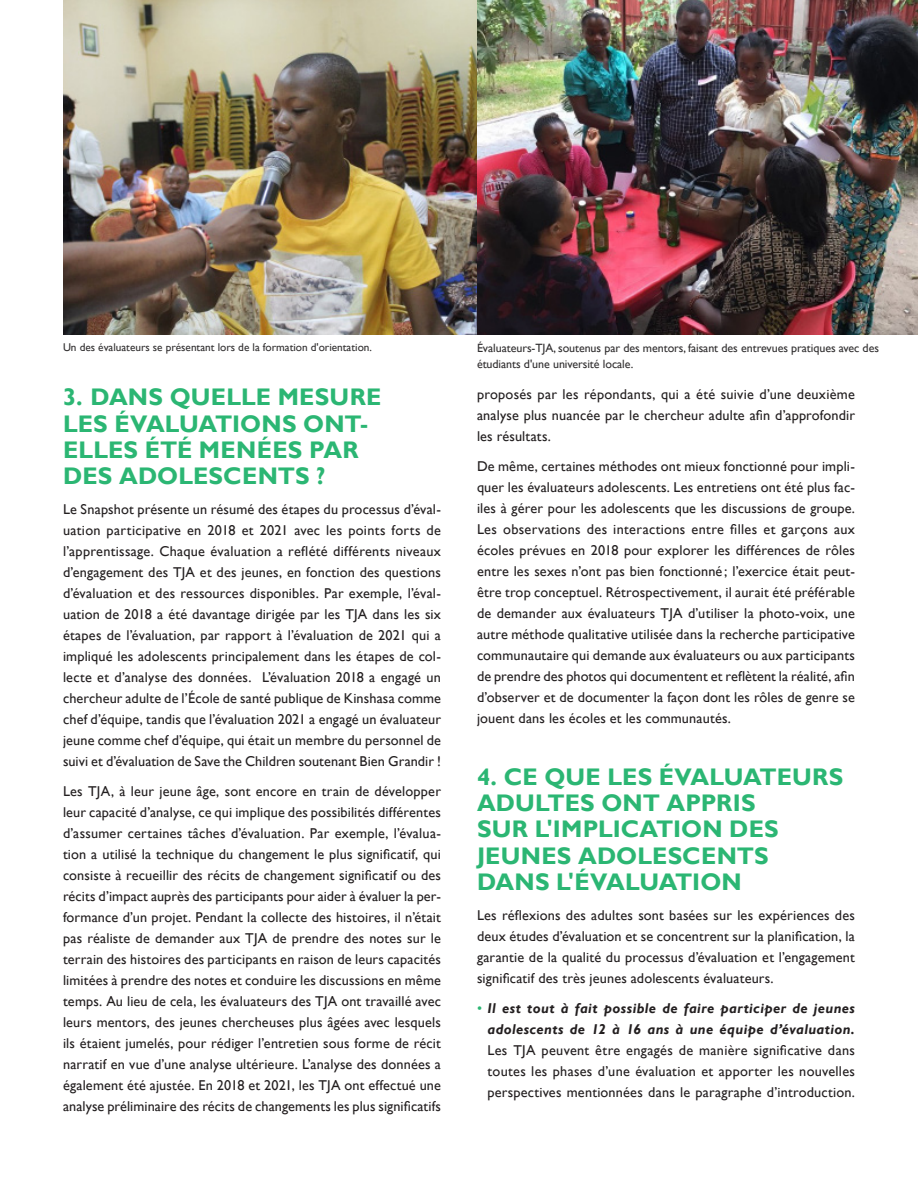
<style>
.page{position:relative;width:918px;height:1188px;background:#fff}
.page>*{position:absolute;margin:0;border:0;box-sizing:border-box;transform-origin:0 0}
.t1{font:700 24px/26.2px "Gill Sans";letter-spacing:.005em;color:#2bb673}
.Body{font:14.25px/21px "Gill Sans";letter-spacing:.01em;color:#231f20;text-align:justify}
.Captions{font:12px/16.5px "Gill Sans";letter-spacing:-.005em;color:#312f30}
.Captions-2{font:11.25px "Gill Sans";color:#312f30}
.s1{color:#2bb673}
.s2{font-weight:700;font-style:italic}
</style>
<div class="page">
<img style="left:63px;top:0;width:855px;height:335px">
<p class="Captions-2" style="left:63px;top:341px;width:310px">Un des évaluateurs se présentant lors de la formation d'orientation.</p>
<p class="Captions" style="left:477px;top:340px;width:404px">Évaluateurs-TJA, soutenus par des mentors, faisant des entrevues pratiques avec des étudiants d'une université locale.</p>
<h1 class="t1" style="left:63px;top:385px;width:320px">3. DANS QUELLE MESURE<br>LES ÉVALUATIONS ONT-<br>ELLES ÉTÉ MENÉES PAR<br>DES ADOLESCENTS ?</h1>
<p class="Body" style="left:63px;top:499px;width:380px">Le Snapshot présente un résumé des étapes du processus d’éval&shy;uation participative en 2018 et 2021 avec les points forts de l’apprentissage. Chaque évaluation a reflété différents niveaux d’engagement des TJA et des jeunes, en fonction des questions d’évaluation et des ressources disponibles. Par exemple, l’éval&shy;uation de 2018 a été davantage dirigée par les TJA dans les six étapes de l’évaluation, par rapport à l’évaluation de 2021 qui a impliqué les adolescents principalement dans les étapes de col&shy;lecte et d’analyse des données. L’évaluation 2018 a engagé un chercheur adulte de l’École de santé publique de Kinshasa comme chef d’équipe, tandis que l’évaluation 2021 a engagé un évaluateur jeune comme chef d’équipe, qui était un membre du personnel de suivi et d’évaluation de Save the Children soutenant Bien Grandir !</p>
<p class="Body" style="left:63px;top:781px;width:380px">Les TJA, à leur jeune âge, sont encore en train de développer leur capacité d’analyse, ce qui implique des possibilités différentes d’assumer certaines tâches d’évaluation. Par exemple, l’évalua&shy;tion a utilisé la technique du changement le plus significatif, qui consiste à recueillir des récits de changement significatif ou des récits d’impact auprès des participants pour aider à évaluer la per&shy;formance d’un projet. Pendant la collecte des histoires, il n’était pas réaliste de demander aux TJA de prendre des notes sur le terrain des histoires des participants en raison de leurs capacités limitées à prendre des notes et conduire les discussions en même temps. Au lieu de cela, les évaluateurs des TJA ont travaillé avec leurs mentors, des jeunes chercheuses plus âgées avec lesquels ils étaient jumelés, pour rédiger l’entretien sous forme de récit narratif en vue d’une analyse ultérieure. L’analyse des données a également été ajustée. En 2018 et 2021, les TJA ont effectué une analyse préliminaire des récits de changements les plus significatifs</p>
<p class="Body" style="left:477px;top:384px;width:380px">proposés par les répondants, qui a été suivie d’une deuxième analyse plus nuancée par le chercheur adulte afin d’approfondir les résultats.</p>
<p class="Body" style="left:477px;top:456px;width:380px">De même, certaines méthodes ont mieux fonctionné pour impli&shy;quer les évaluateurs adolescents. Les entretiens ont été plus fac&shy;iles à gérer pour les adolescents que les discussions de groupe.<br>Les observations des interactions entre filles et garçons aux écoles prévues en 2018 pour explorer les différences de rôles entre les sexes n’ont pas bien fonctionné ; l’exercice était peut&shy;être trop conceptuel. Rétrospectivement, il aurait été préférable de demander aux évaluateurs TJA d’utiliser la photo-voix, une autre méthode qualitative utilisée dans la recherche participative communautaire qui demande aux évaluateurs ou aux participants de prendre des photos qui documentent et reflètent la réalité, afin d’observer et de documenter la façon dont les rôles de genre se jouent dans les écoles et les communautés.</p>
<h1 class="t1" style="left:477px;top:764px;width:368px">4. CE QUE LES ÉVALUATEURS<br>ADULTES ONT APPRIS<br>SUR L'IMPLICATION DES<br>JEUNES ADOLESCENTS<br>DANS L'ÉVALUATION</h1>
<p class="Body" style="left:477px;top:905px;width:380px">Les réflexions des adultes sont basées sur les expériences des deux études d’évaluation et se concentrent sur la planification, la garantie de la qualité du processus d’évaluation et l’engagement significatif des très jeunes adolescents évaluateurs.</p>
<p class="Body" style="left:488px;top:998px;width:369px;text-indent:-10px"><span class="s1">•</span> <span class="s2">Il est tout à fait possible de faire participer de jeunes adolescents de 12 à 16 ans à une équipe d’évaluation.<br></span>Les TJA peuvent être engagés de manière significative dans toutes les phases d’une évaluation et apporter les nouvelles perspectives mentionnées dans le paragraphe d’introduction.</p>
</div>
